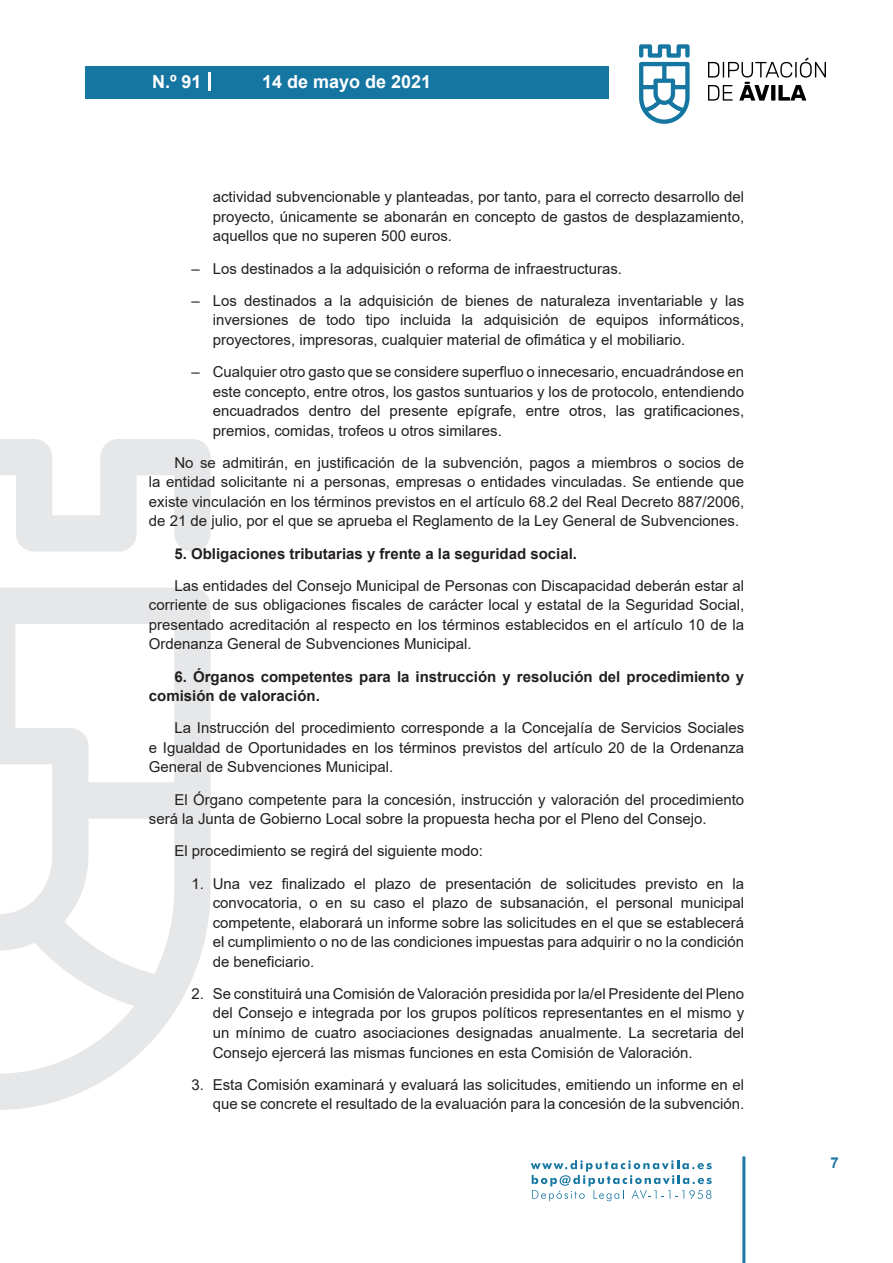
<style>
.page{position:relative;width:893px;height:1263px;background:#fff}
.page>*{position:absolute;margin:0;border:0;box-sizing:border-box;transform-origin:0 0}
.t1{font:700 18px "Arial";color:#fff}
.t2{font:15px/19.5px "Arial";color:#231f20;text-align:justify}
.t3{font:700 15px/19.5px "Arial";color:#231f20}
.t4{font:700 15px "Arial";color:#1d76a4}
</style>
<div class="page">
<svg style="left:531px;top:1160px;width:181px;height:41px"></svg>
<div style="left:85px;top:66px;width:523px;height:33px;background:#1676a2"></div>
<svg style="left:639px;top:44px;width:51px;height:80px"></svg>
<svg style="left:708px;top:58px;width:118px;height:43px"></svg>
<hr style="left:742px;top:1156px;width:3px;height:107px;background:#1d76a4">
<svg style="left:208px;top:72px;width:2px;height:18px"></svg>
<svg style="left:0;top:439px;width:211px;height:671px"></svg>
<p class="t1" style="left:152px;top:69px;width:51px">N.º 91</p>
<p class="t1" style="left:262px;top:69px;width:171px">14 de mayo de 2021</p>
<p class="t2" style="left:213px;top:187px;width:533px">actividad subvencionable y planteadas, por tanto, para el correcto desarrollo del proyecto, únicamente se abonarán en concepto de gastos de desplazamiento, aquellos que no superen 500 euros.</p>
<p class="t2" style="left:191px;top:259px;width:432px">– Los destinados a la adquisición o reforma de infraestructuras.</p>
<p class="t2" style="left:213px;top:291px;width:533px;text-indent:-21px">– Los destinados a la adquisición de bienes de naturaleza inventariable y las inversiones de todo tipo incluida la adquisición de equipos informáticos, proyectores, impresoras, cualquier material de ofimática y el mobiliario.</p>
<p class="t2" style="left:213px;top:362px;width:533px;text-indent:-21px">– Cualquier otro gasto que se considere superfluo o innecesario, encuadrándose en este concepto, entre otros, los gastos suntuarios y los de protocolo, entendiendo encuadrados dentro del presente epígrafe, entre otros, las gratificaciones, premios, comidas, trofeos u otros similares.</p>
<p class="t2" style="left:149px;top:453px;width:597px;text-indent:26px">No se admitirán, en justificación de la subvención, pagos a miembros o socios de la entidad solicitante ni a personas, empresas o entidades vinculadas. Se entiende que existe vinculación en los términos previstos en el artículo 68.2 del Real Decreto 887/2006, de 21 de julio, por el que se aprueba el Reglamento de la Ley General de Subvenciones.</p>
<p class="t3" style="left:174px;top:544px;width:404px">5. Obligaciones tributarias y frente a la seguridad social.</p>
<p class="t2" style="left:149px;top:576px;width:597px;text-indent:26px">Las entidades del Consejo Municipal de Personas con Discapacidad deberán estar al corriente de sus obligaciones fiscales de carácter local y estatal de la Seguridad Social, presentado acreditación al respecto en los términos establecidos en el artículo 10 de la Ordenanza General de Subvenciones Municipal.</p>
<p class="t3" style="left:149px;top:667px;width:597px;text-indent:26px">6. Órganos competentes para la instrucción y resolución del procedimiento y comisión de valoración.</p>
<p class="t2" style="left:149px;top:718px;width:597px;text-indent:26px">La Instrucción del procedimiento corresponde a la Concejalía de Servicios Sociales e Igualdad de Oportunidades en los términos previstos del artículo 20 de la Ordenanza General de Subvenciones Municipal.</p>
<p class="t2" style="left:149px;top:790px;width:597px;text-indent:26px">El Órgano competente para la concesión, instrucción y valoración del procedimiento será la Junta de Gobierno Local sobre la propuesta hecha por el Pleno del Consejo.</p>
<p class="t2" style="left:174px;top:841px;width:310px">El procedimiento se regirá del siguiente modo:</p>
<p class="t2" style="left:213px;top:874px;width:533px;text-indent:-21px">1. Una vez finalizado el plazo de presentación de solicitudes previsto en la convocatoria, o en su caso el plazo de subsanación, el personal municipal competente, elaborará un informe sobre las solicitudes en el que se establecerá el cumplimiento o no de las condiciones impuestas para adquirir o no la condición de beneficiario.</p>
<p class="t2" style="left:213px;top:984px;width:533px;text-indent:-21px">2. Se constituirá una Comisión de Valoración presidida por la/el Presidente del Pleno del Consejo e integrada por los grupos políticos representantes en el mismo y un mínimo de cuatro asociaciones designadas anualmente. La secretaria del Consejo ejercerá las mismas funciones en esta Comisión de Valoración.</p>
<p class="t2" style="left:191px;top:1075px;width:554px;text-align:right">3. Esta Comisión examinará y evaluará las solicitudes, emitiendo un informe en el que se concrete el resultado de la evaluación para la concesión de la subvención.</p>
<p class="t4" style="left:831px;top:1152px;width:10px">7</p>
</div>
